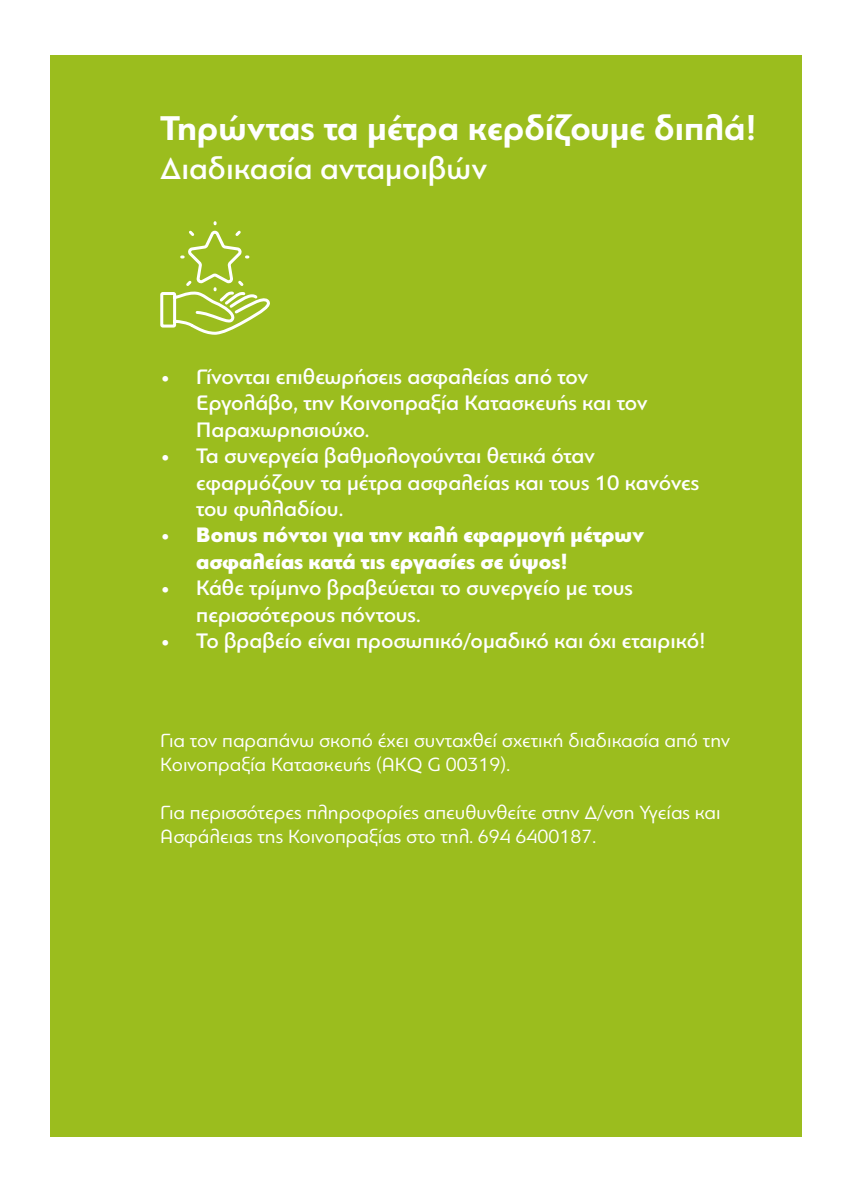
<style>
.page{position:relative;width:851px;height:1191px;background:#fff}
.page>*{position:absolute;margin:0;border:0;box-sizing:border-box;transform-origin:0 0}
.t1{font:700 36px "PF Bague Uni Pro";color:#fff}
.t2{font:500 32px "PF Bague Uni Pro";color:#fff}
.t3{font:500 22px/26.4px "PF Bague Uni Pro";color:#fff}
.t4{font:900 22px/26.4px "PF Bague Uni Pro";color:#fff}
.t5{font:20px/24px "PF Bague Uni Pro";color:#fff}
.s1{font-weight:500}
</style>
<div class="page">
<div style="left:50px;top:55px;width:751px;height:1082px;background:#9bbd1e"></div>
<svg style="left:160px;top:221px;width:110px;height:114px"></svg>
<h1 class="t1" style="left:160px;top:107px;width:598px">Τηρώντας τα μέτρα κερδίζουμε διπλά!</h1>
<h2 class="t2" style="left:160px;top:149px;width:328px">Διαδικασία ανταμοιβών</h2>
<p class="t3" style="left:196px;top:364px;width:453px;text-indent:-36px">• Γίνονται επιθεωρήσεις ασφαλείας από τον<br>Εργολάβο, την Κοινοπραξία Κατασκευής και τον<br>Παραχωρησιούχο.</p>
<p class="t3" style="left:196px;top:443px;width:504px;text-indent:-36px">• Τα συνεργεία βαθμολογούνται θετικά όταν εφαρμόζουν τα μέτρα ασφαλείας και τους 10 κανόνες του φυλλαδίου.</p>
<p class="t4" style="left:196px;top:522px;width:449px;text-indent:-36px"><span class="s1">•</span> Bonus πόντοι για την καλή εφαρμογή μέτρων ασφαλείας κατά τις εργασίες σε ύψος!</p>
<p class="t3" style="left:196px;top:575px;width:438px;text-indent:-36px">• Κάθε τρίμηνο βραβεύεται το συνεργείο με τους περισσότερους πόντους.</p>
<p class="t3" style="left:160px;top:628px;width:547px">• Το βραβείο είναι προσωπικό/ομαδικό και όχι εταιρικό!</p>
<p class="t5" style="left:160px;top:728px;width:571px">Για τον παραπάνω σκοπό έχει συνταχθεί σχετική διαδικασία από την<br>Κοινοπραξία Κατασκευής (AKQ G 00319).</p>
<p class="t5" style="left:160px;top:800px;width:561px">Για περισσότερες πληροφορίες απευθυνθείτε στην Δ/νση Υγείας και<br>Ασφάλειας της Κοινοπραξίας στο τηλ. 694 6400187.</p>
</div>
